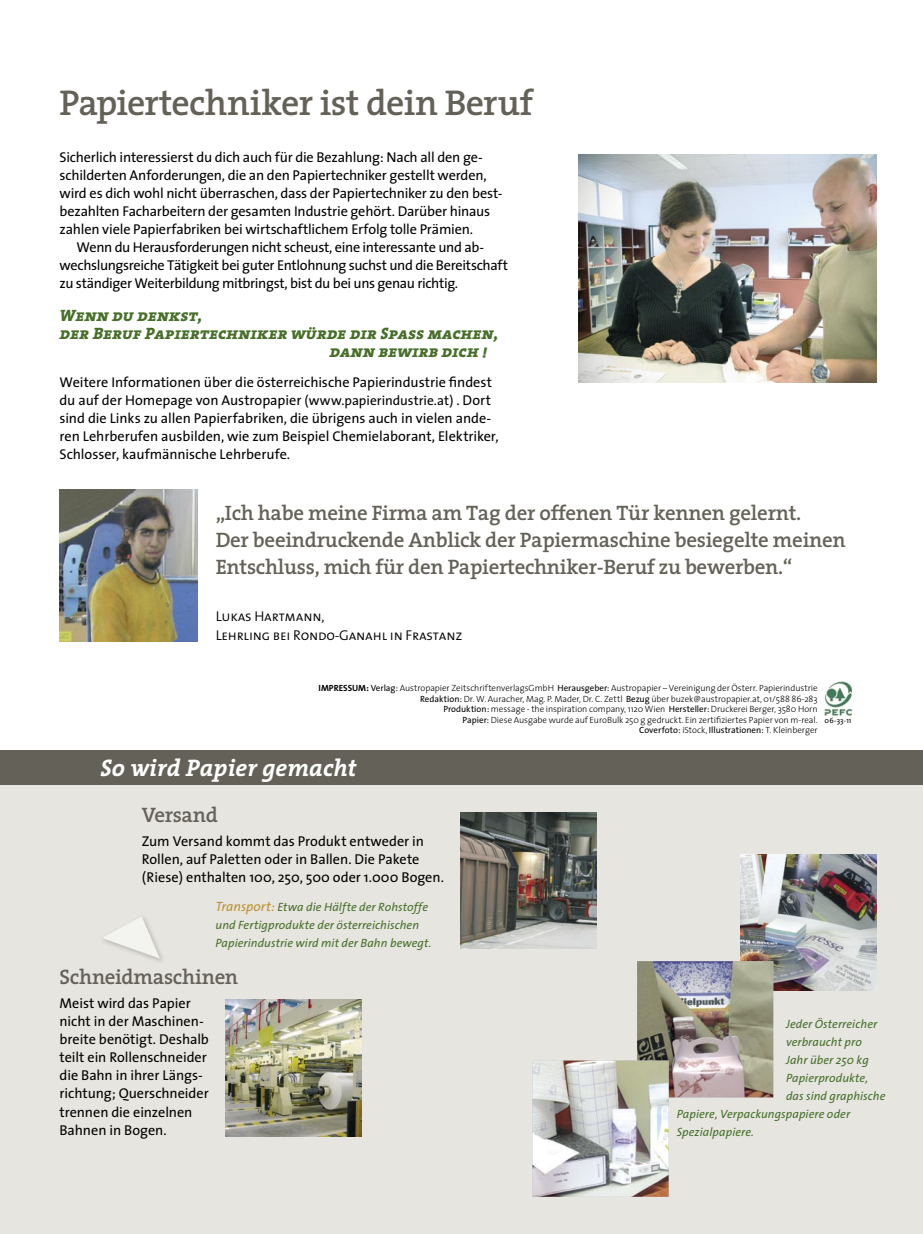
<style>
.page{position:relative;width:923px;height:1234px;background:#fff}
.page>*{position:absolute;margin:0;border:0;box-sizing:border-box;transform-origin:0 0}
.t1{font:600 36px "The Serif";letter-spacing:-.02em;color:#646258}
.t2{font:italic 700 24px "The Serif";color:#fff}
.t3{font:600 21px/27px "The Serif";letter-spacing:-.015em;color:#646258}
.t4{font:italic 16.5px "The Serif Extra Bold Caps";color:#476f2a}
.t5{font:14.25px/18px "The Sans";letter-spacing:-.01em;color:#000}
.t6{font:14.25px/19.5px "The Sans Semi Light Caps";letter-spacing:-.015em;color:#000}
.t7{font:italic 12px/18px "The Sans";letter-spacing:.005em;color:#476f2a}
.t8{font:300 9px/10.5px "The Sans";letter-spacing:-.005em;color:#000;text-align:right}
.t9{font:7.5px "The Sans";color:#000}
.s1{font-size:13.5px}
.s2{font-weight:700}
.s3{font-weight:400}
.s4{font-size:13.5px;color:#bc9130}
</style>
<div class="page">
<div style="left:0;top:772px;width:923px;height:461px;background:#e6e5e0"></div>
<div style="left:0;top:750px;width:923px;height:34px;background:#646258"></div>
<img style="left:578px;top:154px;width:298px;height:229px">
<img style="left:60px;top:489px;width:138px;height:152px">
<img style="left:461px;top:812px;width:136px;height:136px">
<img style="left:740px;top:854px;width:136px;height:136px">
<img style="left:824px;top:681px;width:27px;height:35px">
<img style="left:225px;top:999px;width:136px;height:136px">
<svg style="left:103px;top:917px;width:59px;height:42px"></svg>
<img style="left:637px;top:961px;width:136px;height:136px">
<img style="left:532px;top:1060px;width:136px;height:136px">
<h1 class="t1" style="left:60px;top:73px;width:475px">Papiertechniker ist dein Beruf</h1>
<p class="t5" style="left:60px;top:148px;width:444px">Sicherlich interessierst du dich auch für die Bezahlung: Nach all den ge&shy;schilderten Anforderungen, die an den Papiertechniker gestellt werden, wird es dich wohl nicht überraschen, dass der Papiertechniker zu den best&shy;bezahlten Facharbeitern der gesamten Industrie gehört. Darüber hinaus zahlen viele Papierfabriken bei wirtschaftlichem Erfolg tolle Prämien.</p>
<p class="t5" style="left:60px;top:238px;width:450px;text-indent:17px">Wenn du Herausforderungen nicht scheust, eine interessante und ab&shy;wechslungsreiche Tätigkeit bei guter Entlohnung suchst und die Bereitschaft zu ständiger Weiterbildung mitbringst, bist du bei uns genau richtig.</p>
<p class="t4" style="left:60px;top:302px;width:144px">Wenn du denkst,</p>
<p class="t4" style="left:60px;top:320px;width:440px">der Beruf Papiertechniker würde dir Spass machen,</p>
<p class="t4" style="left:330px;top:338px;width:159px">dann bewirb dich !</p>
<p class="t5" style="left:60px;top:373px;width:440px">Weitere Informationen über die österreichische Papierindustrie findest du auf der Homepage von Austropapier <span class="s1">(www.papierindustrie.at)</span> . Dort sind die Links zu allen Papierfabriken, die übrigens auch in vielen ande&shy;ren Lehrberufen ausbilden, wie zum Beispiel Chemielaborant, Elektriker, Schlosser, kaufmännische Lehrberufe.</p>
<h3 class="t3" style="left:216px;top:498px;width:631px">„Ich habe meine Firma am Tag der offenen Tür kennen gelernt.<br>Der beeindruckende Anblick der Papiermaschine besiegelte meinen<br>Entschluss, mich für den Papiertechniker-Beruf zu bewerben.“</h3>
<p class="t6" style="left:216px;top:605px;width:248px">Lukas Hartmann,<br>Lehrling bei Rondo-Ganahl in Frastanz</p>
<p class="t8" style="left:318px;top:682px;width:500px"><span class="s2">IMPRESSUM:</span> <span class="s3">Verlag:</span> Austropapier ZeitschriftenverlagsGmbH <span class="s3">Herausgeber:</span> Austropapier – Vereinigung der Österr. Papierindustrie <span class="s3">Redaktion:</span> Dr. W. Auracher, Mag. P. Mader, Dr. C. Zettl <span class="s3">Bezug</span> über buzek@austropapier.at, 01/588 86-283<br><span class="s3">Produktion:</span> message - the inspiration company, 1120 Wien <span class="s3">Hersteller:</span> Druckerei Berger, 3580 Horn<br><span class="s3">Papier:</span> Diese Ausgabe wurde auf EuroBulk 250 g gedruckt. Ein zertifiziertes Papier von m-real.<br><span class="s3">Coverfoto:</span> iStock, <span class="s3">Illustrationen:</span> T. Kleinberger</p>
<p class="t9" style="left:824px;top:713px;width:28px">06-33-11</p>
<h2 class="t2" style="left:100px;top:748px;width:258px">So wird Papier gemacht</h2>
<h3 class="t3" style="left:142px;top:800px;width:78px">Versand</h3>
<p class="t5" style="left:142px;top:831px;width:304px">Zum Versand kommt das Produkt entweder in<br>Rollen, auf Paletten oder in Ballen. Die Pakete (Riese) enthalten 100, 250, 500 oder 1.000 Bogen.</p>
<p class="t7" style="left:215px;top:897px;width:217px"><span class="s4">Transport:</span> Etwa die Hälfte der Rohstoffe und Fertigprodukte der österreichischen<br>Papierindustrie wird mit der Bahn bewegt.</p>
<h3 class="t3" style="left:60px;top:962px;width:180px">Schneidmaschinen</h3>
<p class="t5" style="left:60px;top:993px;width:151px">Meist wird das Papier nicht in der Maschinen&shy;breite benötigt. Deshalb teilt ein Rollenschneider die Bahn in ihrer Längs&shy;richtung; Querschneider trennen die einzelnen<br>Bahnen in Bogen.</p>
<p class="t7" style="left:786px;top:1014px;width:93px">Jeder Österreicher</p>
<p class="t7" style="left:786px;top:1032px;width:77px">verbraucht pro</p>
<p class="t7" style="left:786px;top:1050px;width:84px">Jahr über 250 kg</p>
<p class="t7" style="left:786px;top:1068px;width:84px">Papierprodukte,</p>
<p class="t7" style="left:786px;top:1086px;width:101px">das sind graphische</p>
<p class="t7" style="left:677px;top:1104px;width:175px">Papiere, Verpackungspapiere oder</p>
<p class="t7" style="left:677px;top:1122px;width:79px">Spezialpapiere.</p>
</div>
